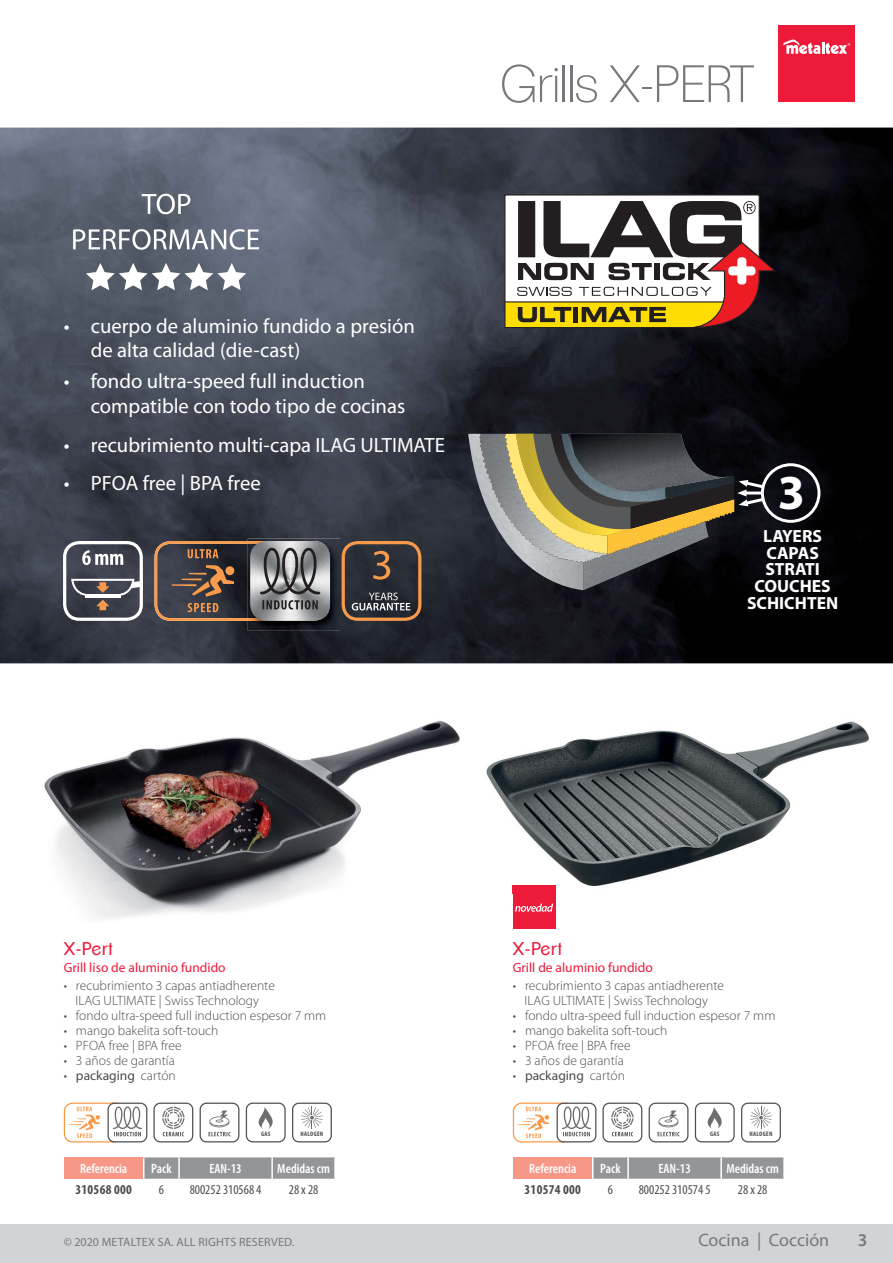
<style>
.page{position:relative;width:893px;height:1263px;background:#fff}
.page>*{position:absolute;margin:0;border:0;box-sizing:border-box;transform-origin:0 0}
.t1{font:51px "Blevio";color:#77787b}
.t2{font:700 49.05px "Myriad Pro";color:#fff}
.t3{font:20.7px/24.9px "Myriad Pro";color:#fff}
.t4{font:18px "Myriad Pro";color:#77787b}
.t5{font:18px "Clemente P Dag";letter-spacing:.04em;color:#ed1a3a}
.t6{font:600 18px "Myriad Pro";color:#77787b}
.t7{font:700 17.7px/16.6px "Myriad Pro";color:#fff;text-align:center}
.t8{font:300 13.5px/15px "Myriad Pro";color:#4c4c4e;text-align:center}
.t9{font:600 condensed 13.5px "Myriad Pro";color:#fff}
.t10{font:13.5px "Myriad Pro";color:#ed1a3a}
.t11{font:condensed 13.5px "Myriad Pro";color:#4c4c4e}
.t12{font:13.5px "Myriad Pro";color:#4c4c4e}
.t13{font:700 condensed 13.5px "Myriad Pro";letter-spacing:.02em;color:#4c4c4e}
.t14{font:12px "Myriad Pro";letter-spacing:.02em;color:#77787b}
.t15{font:700 condensed 6.6px "Myriad Pro";letter-spacing:.05em;color:#4f4f51}
.s1{font-weight:300}
</style>
<div class="page">
<img style="left:0;top:128px;width:893px;height:535px">
<img style="left:44px;top:720px;width:416px;height:199px">
<div style="left:513px;top:886px;width:42px;height:42px;background:#ed1a3a"></div>
<svg style="left:515px;top:903px;width:38px;height:9px"></svg>
<img style="left:486px;top:721px;width:383px;height:172px">
<img style="left:513px;top:886px;width:42px;height:7px">
<div style="left:778px;top:26px;width:77px;height:76px;background:#ed1a3a"></div>
<svg style="left:783px;top:39px;width:67px;height:15px"></svg>
<div style="left:0;top:1225px;width:893px;height:38px;background:#d2d3d5"></div>
<svg style="left:504px;top:194px;width:274px;height:135px"></svg>
<svg style="left:86px;top:263px;width:160px;height:27px"></svg>
<svg style="left:142px;top:194px;width:48px;height:20px"></svg>
<svg style="left:73px;top:229px;width:186px;height:21px"></svg>
<div style="left:342px;top:541px;width:79px;height:80px;border:3px solid #f89a4b;border-radius:15px"></div>
<svg style="left:352px;top:593px;width:58px;height:17px"></svg>
<svg style="left:373px;top:551px;width:17px;height:29px"></svg>
<svg style="left:82px;top:550px;width:41px;height:15px"></svg>
<svg style="left:70px;top:578px;width:69px;height:32px;background:#686569"></svg>
<div style="left:63px;top:541px;width:80px;height:80px;border:3px solid #fff;border-radius:15px"></div>
<img style="left:248px;top:539px;width:92px;height:92px">
<svg style="left:154px;top:541px;width:176px;height:80px;background:#726a66"></svg>
<div style="left:761px;top:463px;width:59px;height:60px;border:3px solid #fff;border-radius:50%"></div>
<svg style="left:468px;top:434px;width:299px;height:156px;background:#5b584c"></svg>
<div style="left:108px;top:1102px;width:39px;height:40px;border:1px solid #515153;border-radius:6px"></div>
<svg style="left:63px;top:1102px;width:79px;height:41px"></svg>
<div style="left:200px;top:1102px;width:39px;height:40px;border:1px solid #515153;border-radius:6px"></div>
<svg style="left:209px;top:1110px;width:22px;height:26px"></svg>
<div style="left:153px;top:1102px;width:40px;height:40px;border:1px solid #515153;border-radius:6px"></div>
<svg style="left:162px;top:1106px;width:23px;height:30px"></svg>
<div style="left:246px;top:1102px;width:40px;height:40px;border:1px solid #515153;border-radius:6px"></div>
<svg style="left:258px;top:1107px;width:15px;height:22px"></svg>
<div style="left:292px;top:1102px;width:40px;height:40px;border:1px solid #515153;border-radius:6px"></div>
<svg style="left:301px;top:1107px;width:22px;height:21px"></svg>
<div style="left:557px;top:1102px;width:39px;height:40px;border:1px solid #515153;border-radius:6px"></div>
<svg style="left:512px;top:1102px;width:79px;height:41px"></svg>
<div style="left:649px;top:1102px;width:39px;height:40px;border:1px solid #515153;border-radius:6px"></div>
<svg style="left:658px;top:1110px;width:22px;height:26px"></svg>
<div style="left:602px;top:1102px;width:40px;height:40px;border:1px solid #515153;border-radius:6px"></div>
<svg style="left:611px;top:1106px;width:23px;height:30px"></svg>
<div style="left:695px;top:1102px;width:40px;height:40px;border:1px solid #515153;border-radius:6px"></div>
<svg style="left:707px;top:1107px;width:15px;height:22px"></svg>
<div style="left:741px;top:1102px;width:40px;height:40px;border:1px solid #515153;border-radius:6px"></div>
<svg style="left:750px;top:1107px;width:22px;height:21px"></svg>
<div style="left:64px;top:1157px;width:80px;height:22px;background:#f69787"></div>
<svg style="left:143px;top:1157px;width:191px;height:22px;background:#989a9d"></svg>
<div style="left:513px;top:1157px;width:80px;height:22px;background:#f69787"></div>
<svg style="left:592px;top:1157px;width:191px;height:22px;background:#989a9d"></svg>
<h1 class="t1" style="left:500px;top:65px;width:253px">Grills X-PERT</h1>
<h3 class="t3" style="left:91px;top:315px;width:326px;text-indent:-27px">• cuerpo de aluminio fundido a presión de alta calidad (die-cast)</h3>
<h3 class="t3" style="left:91px;top:371px;width:316px;text-indent:-27px">• fondo ultra-speed full induction compatible con todo tipo de cocinas</h3>
<h3 class="t3" style="left:64px;top:435px;width:383px">• recubrimiento multi-capa ILAG ULTIMATE</h3>
<h3 class="t3" style="left:64px;top:473px;width:199px">• PFOA free | BPA free</h3>
<h2 class="t2" style="left:778px;top:463px;width:29px">3</h2>
<h3 class="t7" style="left:747px;top:528px;width:93px">LAYERS<br>CAPAS<br>STRATI<br>COUCHES<br>SCHICHTEN</h3>
<h3 class="t5" style="left:64px;top:941px;width:50px">X-Pert</h3>
<p class="t10" style="left:64px;top:962px;width:163px">Grill liso de aluminio fundido</p>
<p class="t8" style="left:64px;top:979px;width:213px">• recubrimiento 3 capas antiadherente<br>ILAG ULTIMATE | Swiss Technology</p>
<p class="t8" style="left:64px;top:1009px;width:264px">• fondo ultra-speed full induction espesor 7 mm</p>
<p class="t8" style="left:64px;top:1024px;width:156px">• mango bakelita soft-touch</p>
<p class="t8" style="left:64px;top:1039px;width:119px">• PFOA free | BPA free</p>
<p class="t8" style="left:64px;top:1054px;width:113px">• 3 años de garantía</p>
<p class="t12" style="left:64px;top:1070px;width:114px"><span class="s1">•</span> packaging <span class="s1">cartón</span></p>
<h3 class="t5" style="left:513px;top:941px;width:50px">X-Pert</h3>
<p class="t10" style="left:513px;top:962px;width:141px">Grill de aluminio fundido</p>
<p class="t8" style="left:513px;top:979px;width:213px">• recubrimiento 3 capas antiadherente<br>ILAG ULTIMATE | Swiss Technology</p>
<p class="t8" style="left:513px;top:1009px;width:264px">• fondo ultra-speed full induction espesor 7 mm</p>
<p class="t8" style="left:513px;top:1024px;width:156px">• mango bakelita soft-touch</p>
<p class="t8" style="left:513px;top:1039px;width:119px">• PFOA free | BPA free</p>
<p class="t8" style="left:513px;top:1054px;width:113px">• 3 años de garantía</p>
<p class="t12" style="left:513px;top:1070px;width:114px"><span class="s1">•</span> packaging <span class="s1">cartón</span></p>
<p class="t15" style="left:261px;top:1130px;width:11px">GAS</p>
<p class="t15" style="left:301px;top:1130px;width:24px">HALOGEN</p>
<p class="t15" style="left:710px;top:1130px;width:11px">GAS</p>
<p class="t15" style="left:750px;top:1130px;width:24px">HALOGEN</p>
<p class="t9" style="left:80px;top:1160px;width:49px">Referencia</p>
<p class="t9" style="left:151px;top:1160px;width:22px">Pack</p>
<p class="t9" style="left:209px;top:1160px;width:34px">EAN-13</p>
<p class="t9" style="left:277px;top:1160px;width:54px">Medidas cm</p>
<p class="t13" style="left:76px;top:1181px;width:58px">310568 000</p>
<p class="t11" style="left:159px;top:1184px;width:7px">6</p>
<p class="t11" style="left:190px;top:1184px;width:73px">800252 310568 4</p>
<p class="t11" style="left:289px;top:1184px;width:31px">28 x 28</p>
<p class="t9" style="left:529px;top:1160px;width:49px">Referencia</p>
<p class="t9" style="left:600px;top:1160px;width:22px">Pack</p>
<p class="t9" style="left:658px;top:1160px;width:34px">EAN-13</p>
<p class="t9" style="left:726px;top:1160px;width:54px">Medidas cm</p>
<p class="t13" style="left:525px;top:1181px;width:58px">310574 000</p>
<p class="t11" style="left:608px;top:1184px;width:7px">6</p>
<p class="t11" style="left:639px;top:1184px;width:73px">800252 310574 5</p>
<p class="t11" style="left:738px;top:1184px;width:31px">28 x 28</p>
<p class="t14" style="left:64px;top:1237px;width:232px">© 2020 METALTEX SA. ALL RIGHTS RESERVED.</p>
<h3 class="t4" style="left:698px;top:1233px;width:132px">Cocina | Cocción</h3>
<h3 class="t6" style="left:858px;top:1229px;width:11px">3</h3>
</div>
